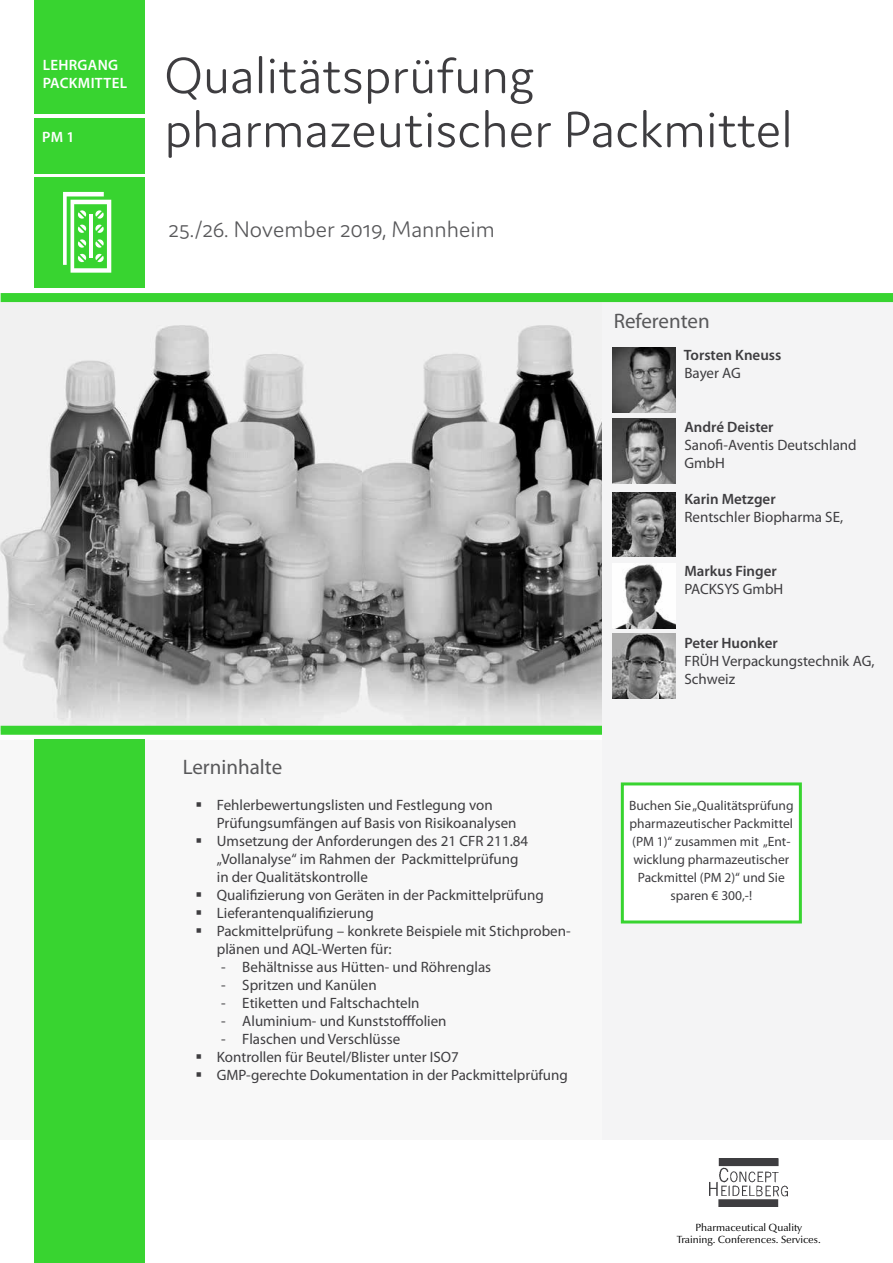
<style>
.page{position:relative;width:893px;height:1263px;background:#fff}
.page>*{position:absolute;margin:0;border:0;box-sizing:border-box;transform-origin:0 0}
.t1{font:300 54px/54px "Domus";color:#3e3d40}
.t2{font:300 24px "Domus";color:#58585a}
.t3{font:21px "Myriad Pro";color:#58585a}
.t4{font:15px/18px "Myriad Pro";color:#3e3d40}
.t5{font:600 15px "Myriad Pro";color:#3e3d40}
.t6{font:600 15px/18px "Myriad Pro";letter-spacing:.02em;color:#fff}
.t7{font:13.5px/18px "Myriad Pro";color:#3e3d40;text-align:center}
.t8{font:10.5px/12.6px "Optima Nova LT";color:#000;text-align:center}
</style>
<div class="page">
<img style="left:205px;top:302px;width:398px;height:424px">
<img style="left:1px;top:303px;width:361px;height:423px">
<div style="left:0;top:739px;width:893px;height:400px;background:#f8f8f8"></div>
<div style="left:34px;top:739px;width:111px;height:524px;background:#38d430"></div>
<div style="left:1px;top:726px;width:602px;height:9px;background:#38d430"></div>
<div style="left:603px;top:297px;width:290px;height:842px;background:#f4f4f5"></div>
<div style="left:1px;top:293px;width:892px;height:9px;background:#38d430"></div>
<img style="left:710px;top:1159px;width:78px;height:47px">
<img style="left:612px;top:348px;width:64px;height:64px">
<img style="left:612px;top:419px;width:64px;height:65px">
<img style="left:612px;top:492px;width:64px;height:65px">
<img style="left:614px;top:564px;width:62px;height:64px">
<img style="left:612px;top:634px;width:64px;height:64px">
<div style="left:34px;top:118px;width:111px;height:55px;background:#38d430"></div>
<div style="left:34px;top:177px;width:111px;height:111px;background:#38d430"></div>
<div style="left:34px;top:0;width:111px;height:114px;background:#38d430"></div>
<svg style="left:63px;top:192px;width:48px;height:81px"></svg>
<div style="left:622px;top:784px;width:178px;height:138px;background:#fff"></div>
<div style="left:621px;top:782px;width:181px;height:141px;border:3px solid #38d430"></div>
<p class="t6" style="left:43px;top:55px;width:86px">LEHRGANG<br>PACKMITTEL</p>
<p class="t6" style="left:42px;top:128px;width:34px">PM 1</p>
<h1 class="t1" style="left:164px;top:48px;width:630px">Qualitätsprüfung pharmazeutischer Packmittel</h1>
<h2 class="t2" style="left:169px;top:216px;width:328px">25./26. November 2019, Mannheim</h2>
<h3 class="t3" style="left:183px;top:755px;width:101px">Lerninhalte</h3>
<p class="t4" style="left:217px;top:796px;width:355px">Fehlerbewertungslisten und Festlegung von Prüfungsumfängen auf Basis von Risikoanalysen Umsetzung der Anforderungen des 21 CFR 211.84 „Vollanalyse“ im Rahmen der Packmittelprüfung<br>in der Qualitätskontrolle<br>Qualifizierung von Geräten in der Packmittelprüfung Lieferantenqualifizierung<br>Packmittelprüfung – konkrete Beispiele mit Stichproben&shy;plänen und AQL-Werten für:</p>
<p class="t4" style="left:221px;top:958px;width:272px">- Behältnisse aus Hütten- und Röhrenglas</p>
<p class="t4" style="left:221px;top:976px;width:157px">- Spritzen und Kanülen</p>
<p class="t4" style="left:221px;top:994px;width:200px">- Etiketten und Faltschachteln</p>
<p class="t4" style="left:221px;top:1012px;width:227px">- Aluminium- und Kunststofffolien</p>
<p class="t4" style="left:217px;top:1030px;width:353px">- Flaschen und Verschlüsse<br>Kontrollen für Beutel/Blister unter ISO7<br>GMP-gerechte Dokumentation in der Packmittelprüfung</p>
<h3 class="t3" style="left:614px;top:309px;width:98px">Referenten</h3>
<p class="t5" style="left:684px;top:345px;width:99px">Torsten Kneuss</p>
<p class="t4" style="left:684px;top:364px;width:58px">Bayer AG</p>
<p class="t5" style="left:684px;top:417px;width:91px">André Deister</p>
<p class="t4" style="left:684px;top:436px;width:174px">Sanofi-Aventis Deutschland<br>GmbH</p>
<p class="t5" style="left:684px;top:489px;width:93px">Karin Metzger</p>
<p class="t4" style="left:684px;top:508px;width:160px">Rentschler Biopharma SE,</p>
<p class="t5" style="left:684px;top:561px;width:94px">Markus Finger</p>
<p class="t4" style="left:684px;top:580px;width:100px">PACKSYS GmbH</p>
<p class="t5" style="left:684px;top:633px;width:95px">Peter Huonker</p>
<p class="t4" style="left:684px;top:652px;width:192px">FRÜH Verpackungstechnik AG,<br>Schweiz</p>
<p class="t7" style="left:629px;top:797px;width:166px">Buchen Sie „Qualitätsprüfung pharmazeutischer Packmittel (PM 1)“ zusammen mit „Ent&shy;wicklung pharmazeutischer<br>Packmittel (PM 2)“ und Sie sparen € 300,-!</p>
<p class="t8" style="left:677px;top:1221px;width:146px">Pharmaceutical Quality<br>Training. Conferences. Services.</p>
</div>
